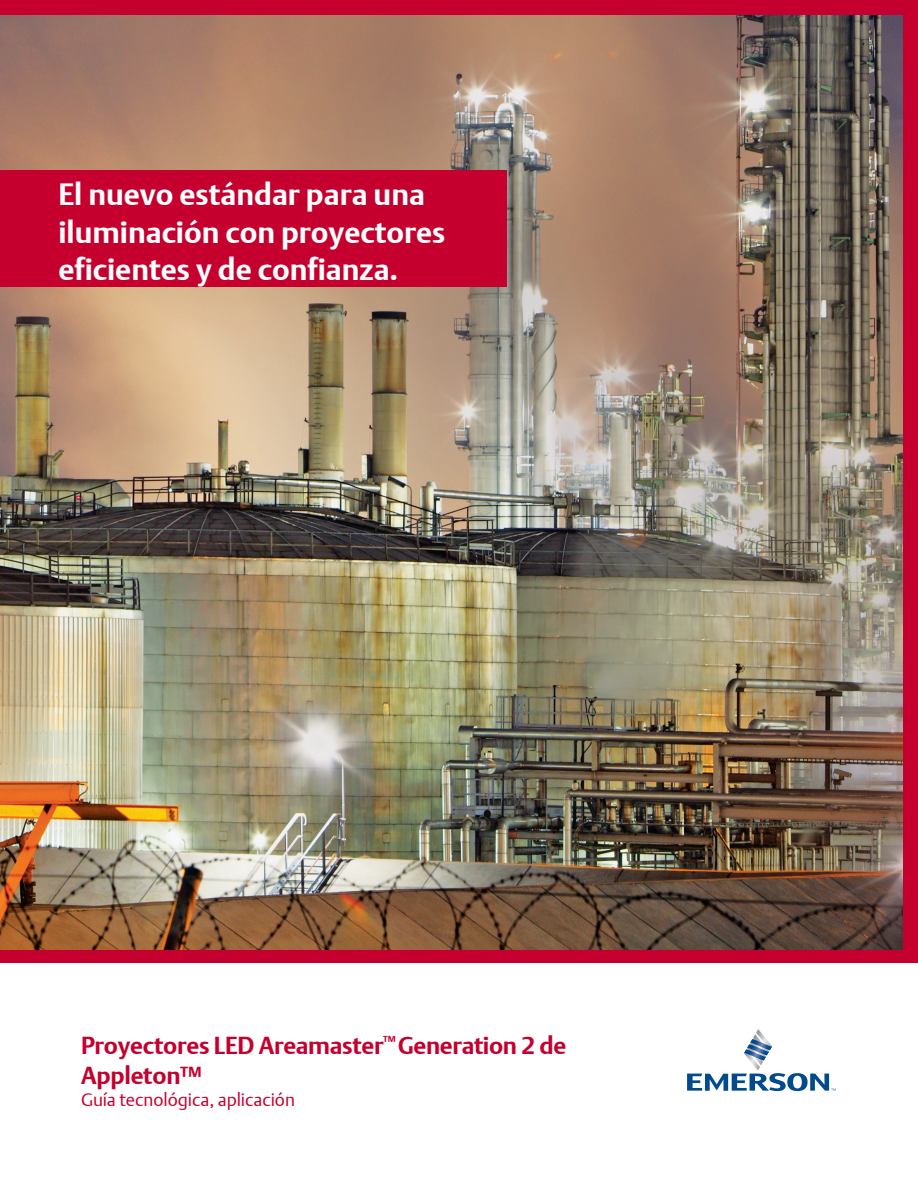
<style>
.page{position:relative;width:918px;height:1188px;background:#fff}
.page>*{position:absolute;margin:0;border:0;box-sizing:border-box;transform-origin:0 0}
.t1{font:30px/37.5px "DTL Argo T Bold";color:#fff}
.t2{font:24px/30px "DTL Argo T Bold";letter-spacing:-.01em;color:#c5002e}
.t3{font:18px "DTL Argo T Light";letter-spacing:-.005em;color:#c5002e}
</style>
<div class="page">
<div style="left:0;top:0;width:918px;height:963px;background:#c5002e"></div>
<img style="left:0;top:15px;width:903px;height:934px">
<svg style="left:687px;top:1029px;width:149px;height:62px"></svg>
<div style="left:0;top:170px;width:507px;height:117px;background:#c5002e"></div>
<p class="t1" style="left:58px;top:176px;width:389px">El nuevo estándar para una iluminación con proyectores eficientes y de confianza.</p>
<p class="t2" style="left:81px;top:1030px;width:487px">Proyectores LED Areamaster<sup>™</sup> Generation 2 de<br>Appleton™</p>
<p class="t3" style="left:81px;top:1089px;width:216px">Guía tecnológica, aplicación</p>
</div>
